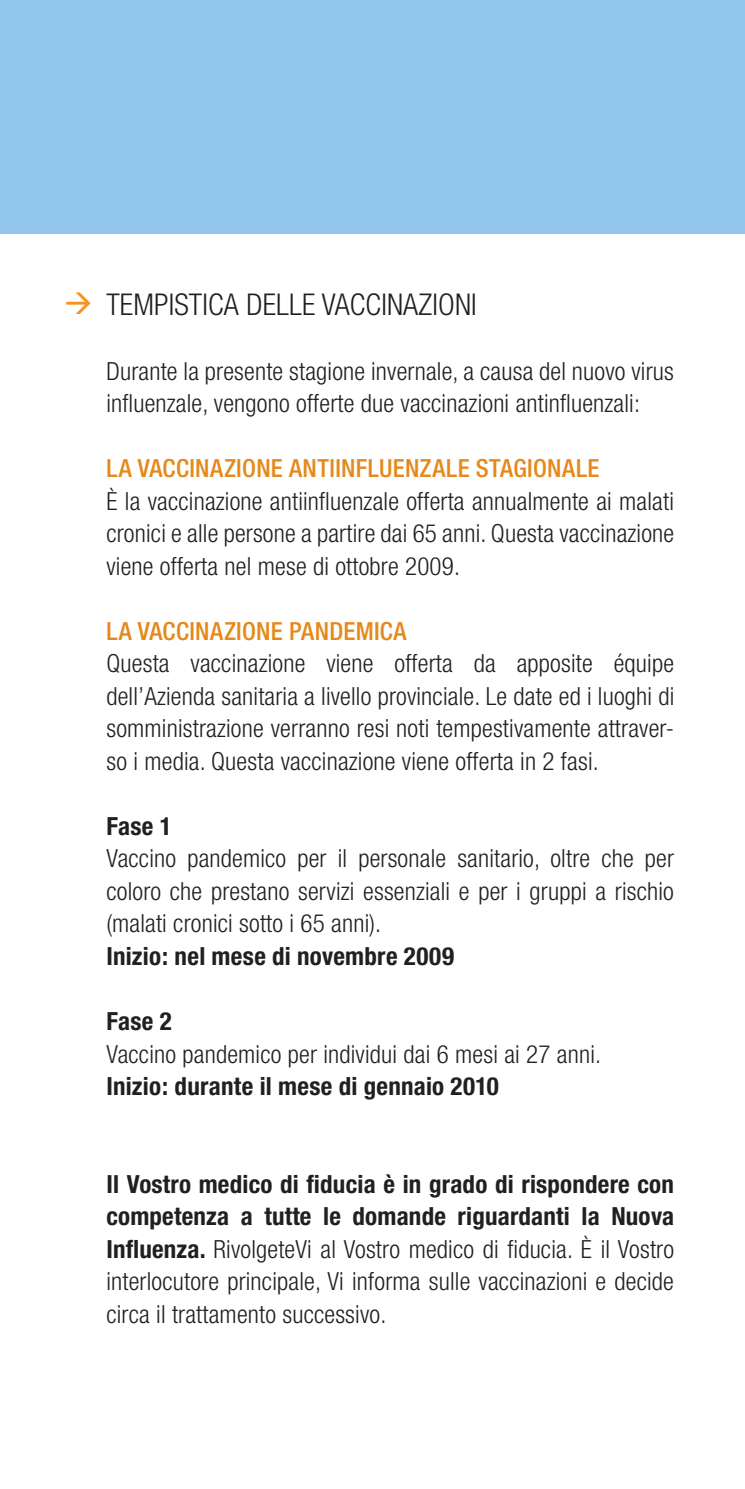
<style>
.page{position:relative;width:745px;height:1489px;background:#fff}
.page>*{position:absolute;margin:0;border:0;box-sizing:border-box;transform-origin:0 0}
.t1{font:300 condensed 30px "Helvetica Neue";letter-spacing:.005em;color:#231f20}
.t2{font:300 condensed 25px/32.5px "Helvetica Neue";letter-spacing:.01em;color:#231f20;text-align:justify}
.t3{font:700 condensed 25px "Helvetica Neue";letter-spacing:.01em;color:#231f20}
.t4{font:500 condensed 25px "Helvetica Neue";letter-spacing:.01em;color:#e5891b}
.s1{color:#f7931d}
.s2{font-weight:700}
</style>
<div class="page">
<div style="left:0;top:0;width:744px;height:234px;background:#92c5eb"></div>
<p class="t1" style="left:64px;top:293px;width:414px"><span class="s1">→</span> TEMPISTICA DELLE VACCINAZIONI</p>
<p class="t2" style="left:106px;top:356px;width:568px">Durante la presente stagione invernale, a causa del nuovo virus influenzale, vengono offerte due vaccinazioni antinfluenzali:</p>
<p class="t4" style="left:106px;top:459px;width:494px">LA VACCINAZIONE ANTIINFLUENZALE STAGIONALE</p>
<p class="t2" style="left:106px;top:486px;width:569px">È la vaccinazione antiinfluenzale offerta annualmente ai malati cronici e alle persone a partire dai 65 anni. Questa vaccinazione viene offerta nel mese di ottobre 2009.</p>
<p class="t4" style="left:106px;top:622px;width:301px">LA VACCINAZIONE PANDEMICA</p>
<p class="t2" style="left:106px;top:649px;width:569px">Questa vaccinazione viene offerta da apposite équipe dell’Azienda sanitaria a livello provinciale. Le date ed i luoghi di somministrazione verranno resi noti tempestivamente attraver&shy;so i media. Questa vaccinazione viene offerta in 2 fasi.</p>
<p class="t3" style="left:106px;top:817px;width:67px">Fase 1</p>
<p class="t2" style="left:106px;top:844px;width:568px">Vaccino pandemico per il personale sanitario, oltre che per coloro che prestano servizi essenziali e per i gruppi a rischio (malati cronici sotto i 65 anni).</p>
<p class="t3" style="left:106px;top:947px;width:349px">Inizio: nel mese di novembre 2009</p>
<p class="t3" style="left:106px;top:1012px;width:67px">Fase 2</p>
<p class="t2" style="left:106px;top:1039px;width:496px">Vaccino pandemico per individui dai 6 mesi ai 27 anni.</p>
<p class="t3" style="left:106px;top:1077px;width:393px">Inizio: durante il mese di gennaio 2010</p>
<p class="t2" style="left:106px;top:1169px;width:568px"><span class="s2">Il Vostro medico di fiducia è in grado di rispondere con competenza a tutte le domande riguardanti la Nuova Influenza.</span> RivolgeteVi al Vostro medico di fiducia. È il Vostro interlocutore principale, Vi informa sulle vaccinazioni e decide circa il trattamento successivo.</p>
</div>
